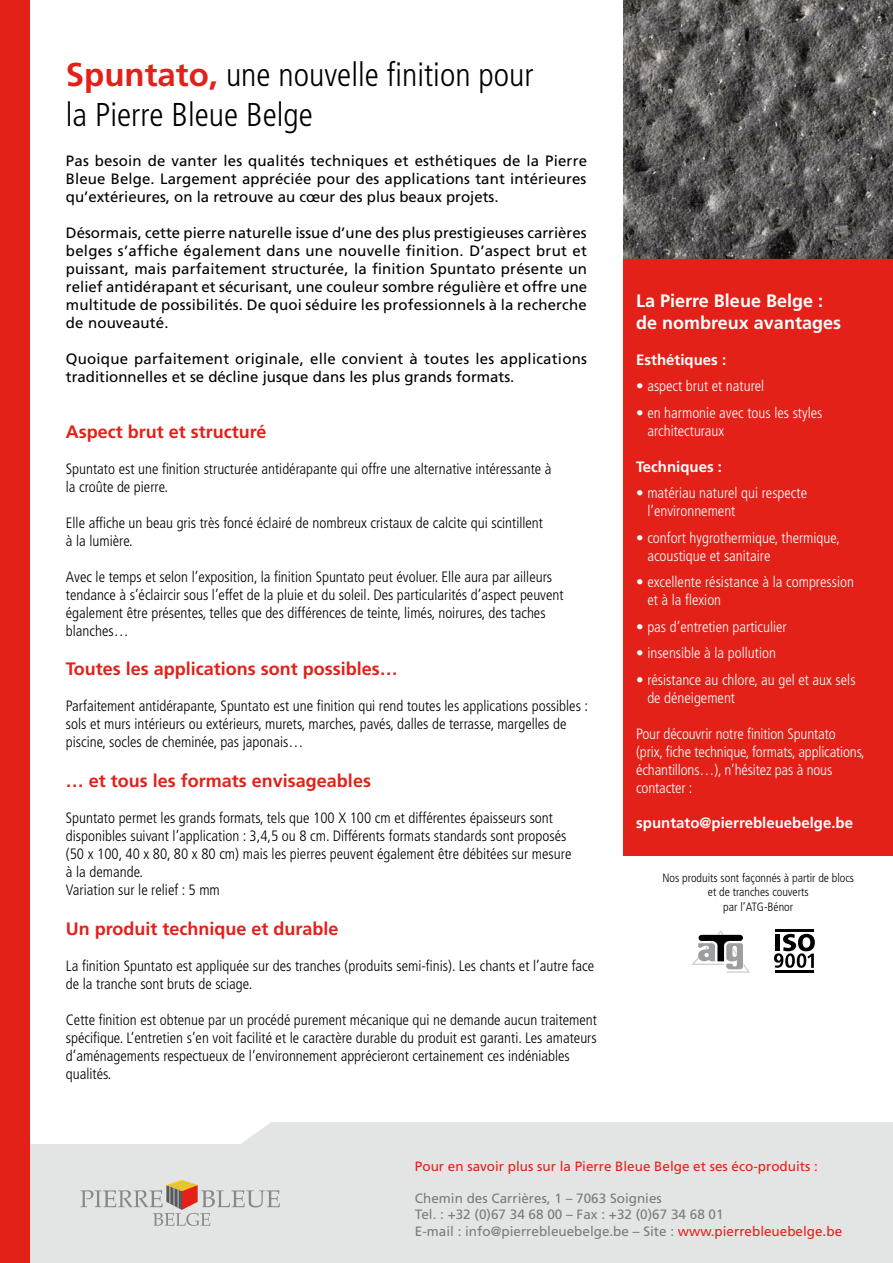
<style>
.page{position:relative;width:893px;height:1263px;background:#fff}
.page>*{position:absolute;margin:0;border:0;box-sizing:border-box;transform-origin:0 0}
.t1{font:300 condensed 33px/39.6px "Frutiger LT Std";color:#000}
.t2{font:700 18px "Frutiger LT Std";color:#e32119}
.t3{font:700 18px/21.6px "Frutiger LT Std";color:#fff}
.t4{font:300 condensed 15px/18px "Frutiger LT Std";color:#000}
.t5{font:15px/18px "Frutiger LT Std";letter-spacing:.01em;color:#000;text-align:justify}
.t6{font:300 condensed 15px/18px "Frutiger LT Std";color:#fff}
.t7{font:700 15px "Frutiger LT Std";color:#fff}
.t8{font:13.5px/16.2px "Frutiger LT Std";color:#7b7c7e}
.t9{font:13.5px "Frutiger LT Std";color:#e32119}
.t10{font:300 condensed 12px/14.4px "Frutiger LT Std";color:#000;text-align:center}
.s1{font-weight:700;font-stretch:normal;color:#e32119}
.s2{color:#e32119}
</style>
<div class="page">
<img style="left:623px;top:0;width:270px;height:259px">
<div style="left:0;top:1123px;width:893px;height:140px;background:#e3e4e4"></div>
<svg style="left:30px;top:1122px;width:250px;height:22px;background:#fcfcfc"></svg>
<div style="left:0;top:0;width:30px;height:1263px;background:#e32119"></div>
<div style="left:623px;top:259px;width:270px;height:597px;background:#e32119"></div>
<svg style="left:774px;top:934px;width:41px;height:34px"></svg>
<hr style="left:775px;top:929px;width:39px;height:2px;background:#000">
<hr style="left:775px;top:970px;width:39px;height:3px;background:#000">
<svg style="left:691px;top:930px;width:59px;height:43px"></svg>
<svg style="left:80px;top:1180px;width:200px;height:46px"></svg>
<h1 class="t1" style="left:66px;top:56px;width:469px"><span class="s1">Spuntato,</span> une nouvelle finition pour la Pierre Bleue Belge</h1>
<p class="t5" style="left:66px;top:151px;width:523px">Pas besoin de vanter les qualités techniques et esthétiques de la Pierre Bleue Belge. Largement appréciée pour des applications tant intérieures qu’extérieures, on la retrouve au cœur des plus beaux projets.</p>
<p class="t5" style="left:66px;top:223px;width:523px">Désormais, cette pierre naturelle issue d’une des plus prestigieuses carrières belges s’affiche également dans une nouvelle finition. D’aspect brut et puissant, mais parfaitement structurée, la finition Spuntato présente un relief antidérapant et sécurisant, une couleur sombre régulière et offre une multitude de possibilités. De quoi séduire les professionnels à la recherche de nouveauté.</p>
<p class="t5" style="left:66px;top:349px;width:522px">Quoique parfaitement originale, elle convient à toutes les applications traditionnelles et se décline jusque dans les plus grands formats.</p>
<p class="t2" style="left:66px;top:421px;width:202px">Aspect brut et structuré</p>
<p class="t4" style="left:66px;top:460px;width:487px">Spuntato est une finition structurée antidérapante qui offre une alternative intéressante à la croûte de pierre.</p>
<p class="t4" style="left:66px;top:514px;width:479px">Elle affiche un beau gris très foncé éclairé de nombreux cristaux de calcite qui scintillent à la lumière.</p>
<p class="t4" style="left:66px;top:568px;width:499px">Avec le temps et selon l’exposition, la finition Spuntato peut évoluer. Elle aura par ailleurs tendance à s’éclaircir sous l’effet de la pluie et du soleil. Des particularités d’aspect peuvent également être présentes, telles que des différences de teinte, limés, noirures, des taches blanches…</p>
<p class="t2" style="left:66px;top:658px;width:334px">Toutes les applications sont possibles…</p>
<p class="t4" style="left:66px;top:697px;width:524px">Parfaitement antidérapante, Spuntato est une finition qui rend toutes les applications possibles : sols et murs intérieurs ou extérieurs, murets, marches, pavés, dalles de terrasse, margelles de piscine, socles de cheminée, pas japonais…</p>
<p class="t2" style="left:66px;top:770px;width:307px">… et tous les formats envisageables</p>
<p class="t4" style="left:66px;top:809px;width:507px">Spuntato permet les grands formats, tels que 100 X 100 cm et différentes épaisseurs sont disponibles suivant l’application : 3,4,5 ou 8 cm. Différents formats standards sont proposés (50 x 100, 40 x 80, 80 x 80 cm) mais les pierres peuvent également être débitées sur mesure à la demande.<br>Variation sur le relief : 5 mm</p>
<p class="t2" style="left:66px;top:918px;width:274px">Un produit technique et durable</p>
<p class="t4" style="left:66px;top:956px;width:530px">La finition Spuntato est appliquée sur des tranches (produits semi-finis). Les chants et l’autre face de la tranche sont bruts de sciage.</p>
<p class="t4" style="left:66px;top:1010px;width:533px">Cette finition est obtenue par un procédé purement mécanique qui ne demande aucun traitement spécifique. L’entretien s’en voit facilité et le caractère durable du produit est garanti. Les amateurs d’aménagements respectueux de l’environnement apprécieront certainement ces indéniables qualités.</p>
<p class="t3" style="left:636px;top:290px;width:206px">La Pierre Bleue Belge : de nombreux avantages</p>
<p class="t7" style="left:636px;top:351px;width:92px">Esthétiques :</p>
<p class="t6" style="left:636px;top:377px;width:130px">• aspect brut et naturel</p>
<p class="t6" style="left:647px;top:404px;width:177px;text-indent:-11px">• en harmonie avec tous les styles architecturaux</p>
<p class="t7" style="left:636px;top:458px;width:87px">Techniques :</p>
<p class="t6" style="left:647px;top:484px;width:161px;text-indent:-11px">• matériau naturel qui respecte l’environnement</p>
<p class="t6" style="left:647px;top:529px;width:194px;text-indent:-11px">• confort hygrothermique, thermique, acoustique et sanitaire</p>
<p class="t6" style="left:647px;top:573px;width:208px;text-indent:-11px">• excellente résistance à la compression et à la flexion</p>
<p class="t6" style="left:636px;top:618px;width:152px">• pas d’entretien particulier</p>
<p class="t6" style="left:636px;top:644px;width:141px">• insensible à la pollution</p>
<p class="t6" style="left:647px;top:671px;width:210px;text-indent:-11px">• résistance au chlore, au gel et aux sels de déneigement</p>
<p class="t6" style="left:636px;top:725px;width:230px">Pour découvrir notre finition Spuntato (prix, fiche technique, formats, applications, échantillons…), n’hésitez pas à nous contacter :</p>
<p class="t7" style="left:636px;top:814px;width:218px">spuntato@pierrebleuebelge.be</p>
<p class="t10" style="left:662px;top:871px;width:193px">Nos produits sont façonnés à partir de blocs et de tranches couverts<br>par l’ATG-Bénor</p>
<p class="t9" style="left:415px;top:1158px;width:404px">Pour en savoir plus sur la Pierre Bleue Belge et ses éco-produits :</p>
<p class="t8" style="left:415px;top:1190px;width:429px">Chemin des Carrières, 1 – 7063 Soignies<br>Tel. : +32 (0)67 34 68 00 – Fax : +32 (0)67 34 68 01<br>E-mail : info@pierrebleuebelge.be – Site : <span class="s2">www.pierrebleuebelge.be</span></p>
</div>
